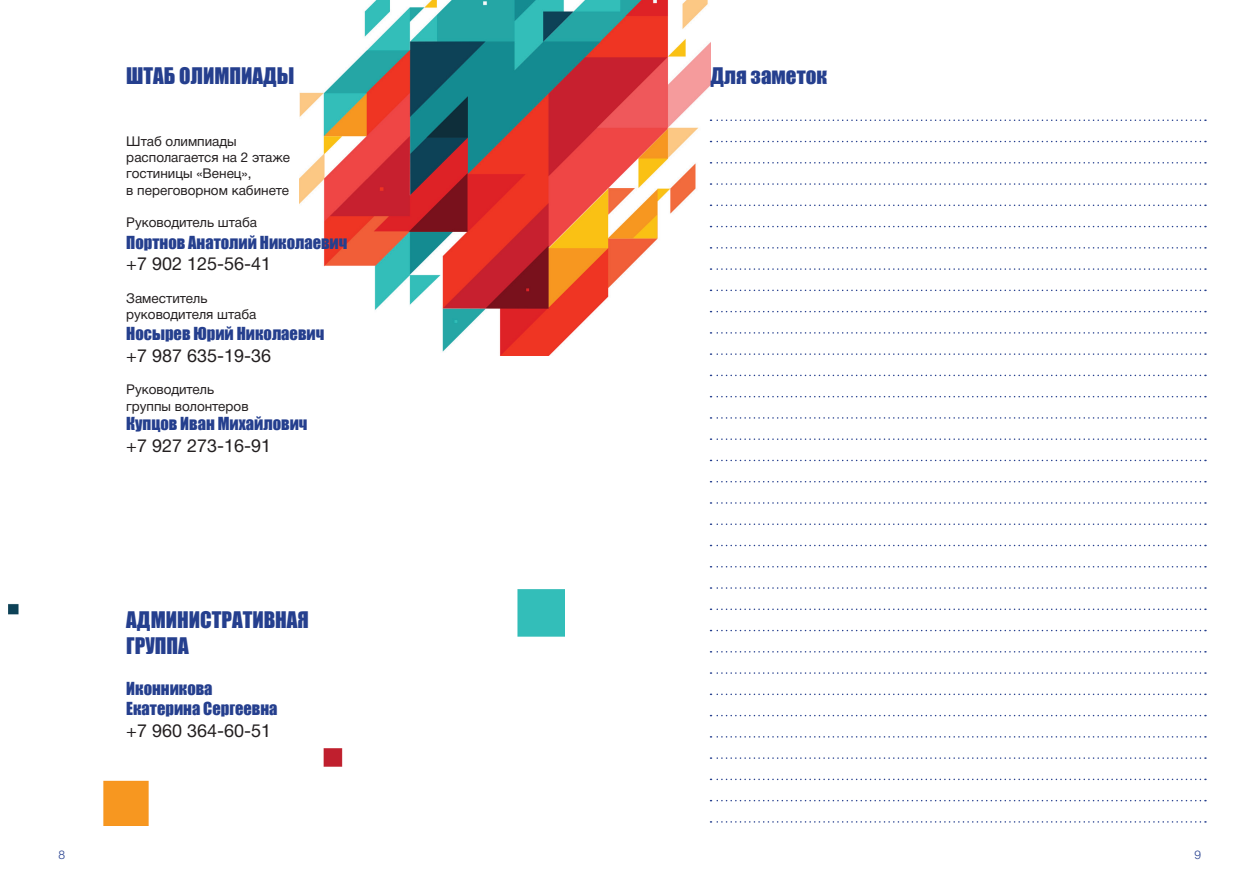
<style>
.page{position:relative;width:1259px;height:893px;background:#fff}
.page>*{position:absolute;margin:0;border:0;box-sizing:border-box;transform-origin:0 0}
.t1{font:21px/25.2px "Impact";color:#253f8e}
.t2{font:18px "Helvetica 5 Normal";color:#231f20}
.t3{font:16.5px/19.8px "Impact";color:#253f8e}
.t4{font:13.5px/16.2px "Helvetica 5 Normal";color:#231f20}
.t5{font:12px "Helvetica 4 Light";color:#253f8e}
</style>
<div class="page">
<img style="left:300px;top:0;width:410px;height:356px">
<img style="left:9px;top:589px;width:555px;height:236px">
<svg style="left:710px;top:268px;width:496px;height:2px"></svg>
<svg style="left:710px;top:438px;width:496px;height:2px"></svg>
<svg style="left:710px;top:694px;width:496px;height:1px"></svg>
<svg style="left:710px;top:183px;width:496px;height:2px"></svg>
<svg style="left:710px;top:353px;width:496px;height:2px"></svg>
<svg style="left:710px;top:608px;width:496px;height:2px"></svg>
<svg style="left:710px;top:523px;width:496px;height:2px"></svg>
<svg style="left:710px;top:779px;width:496px;height:1px"></svg>
<svg style="left:710px;top:141px;width:496px;height:1px"></svg>
<svg style="left:710px;top:311px;width:496px;height:1px"></svg>
<svg style="left:710px;top:481px;width:496px;height:1px"></svg>
<svg style="left:710px;top:736px;width:496px;height:2px"></svg>
<svg style="left:710px;top:226px;width:496px;height:1px"></svg>
<svg style="left:710px;top:396px;width:496px;height:1px"></svg>
<svg style="left:710px;top:651px;width:496px;height:2px"></svg>
<svg style="left:710px;top:566px;width:496px;height:1px"></svg>
<svg style="left:710px;top:821px;width:496px;height:2px"></svg>
<svg style="left:710px;top:120px;width:496px;height:1px"></svg>
<svg style="left:710px;top:290px;width:496px;height:1px"></svg>
<svg style="left:710px;top:460px;width:496px;height:1px"></svg>
<svg style="left:710px;top:715px;width:496px;height:1px"></svg>
<svg style="left:710px;top:205px;width:496px;height:1px"></svg>
<svg style="left:710px;top:375px;width:496px;height:1px"></svg>
<svg style="left:710px;top:630px;width:496px;height:1px"></svg>
<svg style="left:710px;top:545px;width:496px;height:1px"></svg>
<svg style="left:710px;top:800px;width:496px;height:1px"></svg>
<svg style="left:710px;top:162px;width:496px;height:2px"></svg>
<svg style="left:710px;top:332px;width:496px;height:2px"></svg>
<svg style="left:710px;top:502px;width:496px;height:2px"></svg>
<svg style="left:710px;top:757px;width:496px;height:2px"></svg>
<svg style="left:710px;top:247px;width:496px;height:2px"></svg>
<svg style="left:710px;top:417px;width:496px;height:2px"></svg>
<svg style="left:710px;top:672px;width:496px;height:2px"></svg>
<svg style="left:710px;top:587px;width:496px;height:2px"></svg>
<h1 class="t1" style="left:126px;top:63px;width:169px">ШТАБ ОЛИМПИАДЫ</h1>
<h1 class="t1" style="left:710px;top:63px;width:118px">Для заметок</h1>
<p class="t4" style="left:126px;top:133px;width:165px">Штаб олимпиады располагается на 2 этаже гостиницы «Венец»,<br>в переговорном кабинете</p>
<p class="t4" style="left:126px;top:214px;width:132px">Руководитель штаба</p>
<p class="t3" style="left:126px;top:232px;width:222px">Портнов Анатолий Николаевич</p>
<h2 class="t2" style="left:126px;top:254px;width:146px">+7 902 125-56-41</h2>
<p class="t4" style="left:126px;top:290px;width:132px">Заместитель руководителя штаба</p>
<p class="t3" style="left:126px;top:324px;width:199px">Носырев Юрий Николаевич</p>
<h2 class="t2" style="left:126px;top:346px;width:146px">+7 987 635-19-36</h2>
<p class="t4" style="left:126px;top:382px;width:124px">Руководитель группы волонтеров</p>
<p class="t3" style="left:126px;top:414px;width:183px">Купцов Иван Михайлович</p>
<h2 class="t2" style="left:126px;top:436px;width:146px">+7 927 273-16-91</h2>
<h1 class="t1" style="left:126px;top:607px;width:184px">АДМИНИСТРАТИВНАЯ<br>ГРУППА</h1>
<p class="t3" style="left:126px;top:678px;width:153px">Иконникова<br>Екатерина Сергеевна</p>
<h2 class="t2" style="left:126px;top:720px;width:146px">+7 960 364-60-51</h2>
<p class="t5" style="left:59px;top:848px;width:8px">8</p>
<p class="t5" style="left:1194px;top:848px;width:8px">9</p>
</div>
